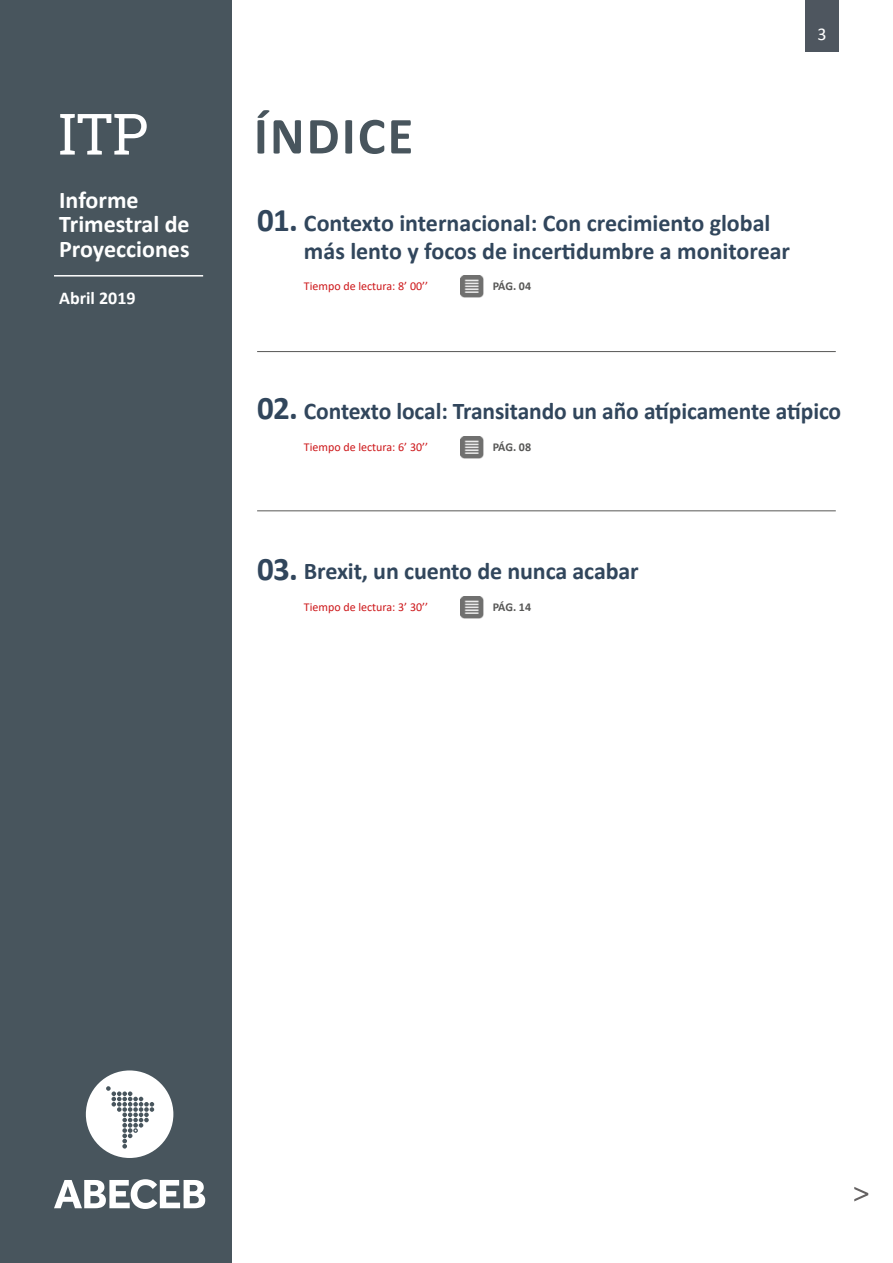
<style>
.page{position:relative;width:893px;height:1263px;background:#fff}
.page>*{position:absolute;margin:0;border:0;box-sizing:border-box;transform-origin:0 0}
.t1{font:57px "Roboto Slab";color:#fff}
.t2{font:700 52.5px "Calibri";letter-spacing:.04em;color:#48555d}
.t3{font:700 33px "Calibri";color:#31465c}
.t4{font:700 24px/28.8px "Calibri";letter-spacing:-.005em;color:#31465c}
.t5{font:700 24px/24.6px "Calibri";color:#fff}
.t6{font:700 18px "Calibri";color:#fff}
.t7{font:18px "Calibri";color:#fff}
.t8{font:12px "Calibri";color:#cd171a}
.t9{font:700 12px "Calibri";letter-spacing:-.01em;color:#575756}
</style>
<div class="page">
<div style="left:0;top:0;width:232px;height:1263px;background:#48555d"></div>
<div style="left:805px;top:0;width:34px;height:51px;background:#4e565f"></div>
<svg style="left:854px;top:1187px;width:14px;height:14px"></svg>
<svg style="left:54px;top:1179px;width:151px;height:30px"></svg>
<hr style="left:54px;top:275px;width:149px;height:2px;background:#fff">
<svg style="left:86px;top:1070px;width:87px;height:88px"></svg>
<img style="left:461px;top:275px;width:22px;height:23px">
<img style="left:461px;top:436px;width:22px;height:23px">
<img style="left:461px;top:596px;width:22px;height:23px">
<hr style="left:257px;top:351px;width:579px;height:1px;background:#575756">
<hr style="left:257px;top:510px;width:579px;height:1px;background:#575756">
<h1 class="t1" style="left:58px;top:95px;width:92px">ITP</h1>
<p class="t5" style="left:59px;top:187px;width:132px">Informe<br>Trimestral de<br>Proyecciones</p>
<p class="t6" style="left:59px;top:285px;width:78px">Abril 2019</p>
<h2 class="t2" style="left:254px;top:99px;width:161px">ÍNDICE</h2>
<h3 class="t3" style="left:257px;top:197px;width:42px">01.</h3>
<p class="t4" style="left:304px;top:208px;width:488px">Contexto internacional: Con crecimiento global más lento y focos de incertidumbre a monitorear</p>
<p class="t8" style="left:304px;top:278px;width:126px">Tiempo de lectura: 8’ 00’’</p>
<p class="t9" style="left:493px;top:278px;width:40px">PÁG. 04</p>
<p class="t7" style="left:818px;top:22px;width:11px">3</p>
<h3 class="t3" style="left:257px;top:385px;width:42px">02.</h3>
<p class="t4" style="left:304px;top:396px;width:539px">Contexto local: Transitando un año atípicamente atípico</p>
<p class="t8" style="left:304px;top:439px;width:126px">Tiempo de lectura: 6’ 30’’</p>
<p class="t9" style="left:493px;top:439px;width:40px">PÁG. 08</p>
<h3 class="t3" style="left:257px;top:545px;width:42px">03.</h3>
<p class="t4" style="left:304px;top:557px;width:336px">Brexit, un cuento de nunca acabar</p>
<p class="t8" style="left:304px;top:599px;width:126px">Tiempo de lectura: 3’ 30’’</p>
<p class="t9" style="left:493px;top:599px;width:40px">PÁG. 14</p>
</div>
